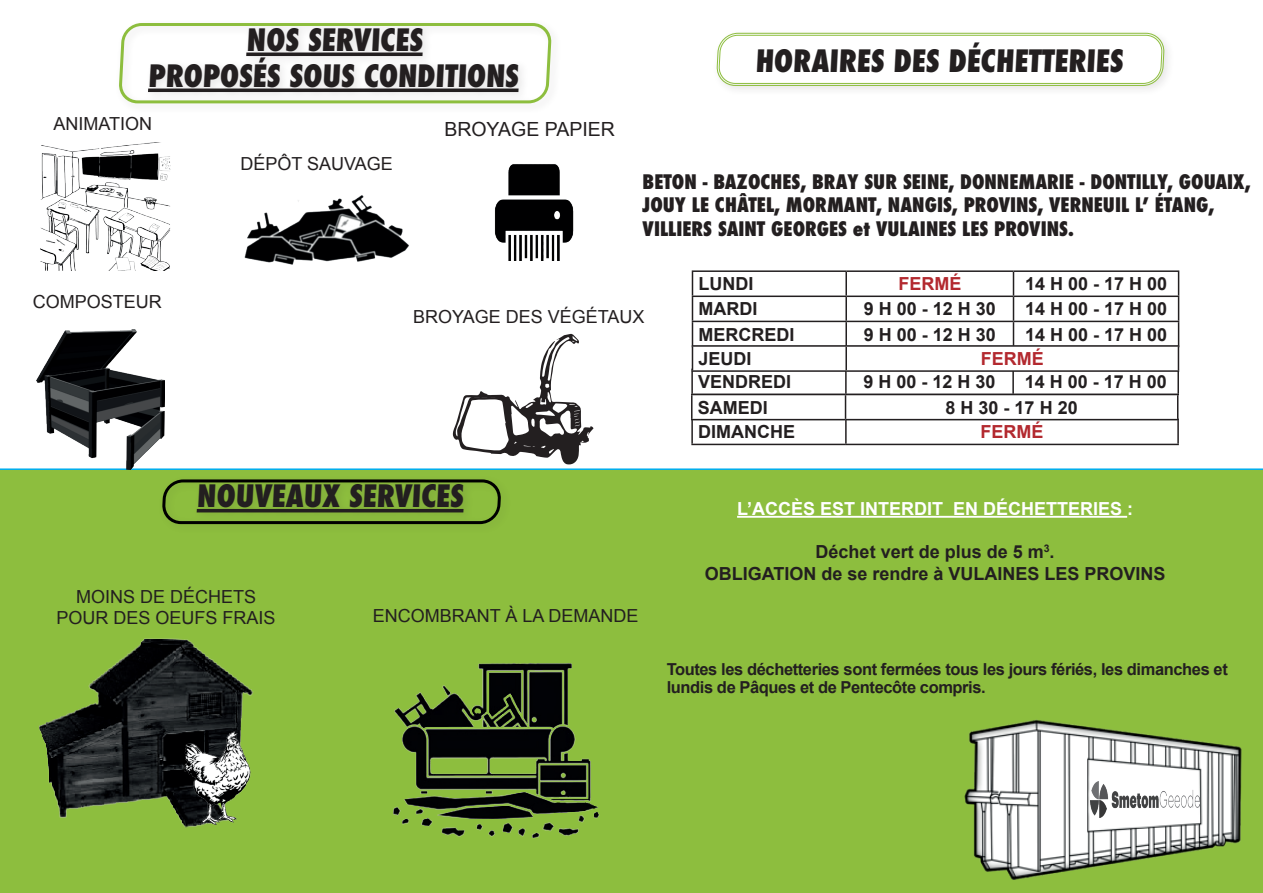
<style>
.page{position:relative;width:1263px;height:893px;background:#fff}
.page>*{position:absolute;margin:0;border:0;box-sizing:border-box;transform-origin:0 0}
.t1{font:800 condensed 30px/36px "Futura";color:#231f20;text-align:center}
.t2{font:800 condensed 19.5px/23.4px "Futura";color:#231f20}
.t3{font:19.5px "Arial";color:#231f20}
.t4{font:700 18px/21.6px "Arial";color:#231f20;text-align:center}
.t5{font:18px/21.6px "Arial";color:#231f20;text-align:center}
.t6{font:700 18px "Arial";color:#fff}
.t7{font:700 18px "Arial";color:#b3292f}
.t8{font:18px "Minion Pro";color:#231f20}
.t9{font:700 16.5px/18px "Arial";letter-spacing:-.025em;color:#231f20}
</style>
<div class="page">
<div style="left:0;top:468px;width:1263px;height:425px;background:#8dbe3e"></div>
<div style="left:712px;top:28px;width:463px;height:69px;background:#231f20;opacity:.11"></div>
<svg style="left:715px;top:32px;width:451px;height:54px"></svg>
<svg style="left:119px;top:23px;width:433px;height:81px"></svg>
<hr style="left:692px;top:270px;width:154px;height:2px;background:#231f20">
<hr style="left:846px;top:270px;width:167px;height:2px;background:#231f20">
<hr style="left:1013px;top:270px;width:166px;height:2px;background:#231f20">
<hr style="left:691px;top:444px;width:155px;height:1px;background:#231f20">
<hr style="left:846px;top:444px;width:333px;height:1px;background:#231f20">
<svg style="left:691px;top:271px;width:488px;height:173px"></svg>
<hr style="left:691px;top:419px;width:154px;height:1px;background:#231f20">
<hr style="left:845px;top:419px;width:333px;height:1px;background:#231f20">
<hr style="left:737px;top:516px;width:390px;height:2px;background:#fff">
<hr style="left:772px;top:537px;width:331px;height:2px;background:#8dbe3e">
<svg style="left:453px;top:334px;width:140px;height:130px"></svg>
<img style="left:17px;top:618px;width:281px;height:257px">
<img style="left:494px;top:164px;width:80px;height:96px">
<img style="left:37px;top:330px;width:128px;height:140px">
<img style="left:40px;top:143px;width:131px;height:128px">
<img style="left:244px;top:195px;width:165px;height:70px">
<div style="left:157px;top:474px;width:355px;height:61px;background:#8bbc3d"></div>
<svg style="left:162px;top:479px;width:339px;height:46px"></svg>
<img style="left:153px;top:731px;width:100px;height:93px">
<img style="left:387px;top:637px;width:224px;height:219px">
<img style="left:964px;top:719px;width:278px;height:162px">
<img style="left:1090px;top:782px;width:109px;height:36px">
<h1 class="t1" style="left:148px;top:22px;width:374px">NOS SERVICES<br>PROPOSÉS SOUS CONDITIONS</h1>
<p class="t5" style="left:53px;top:113px;width:100px">ANIMATION</p>
<p class="t3" style="left:444px;top:116px;width:172px">BROYAGE PAPIER</p>
<p class="t5" style="left:240px;top:153px;width:154px">DÉPÔT SAUVAGE</p>
<h1 class="t1" style="left:755px;top:43px;width:371px">HORAIRES DES DÉCHETTERIES</h1>
<p class="t2" style="left:643px;top:170px;width:609px">BETON - BAZOCHES, BRAY SUR SEINE, DONNEMARIE - DONTILLY, GOUAIX,<br>JOUY LE CHÂTEL, MORMANT, NANGIS, PROVINS, VERNEUIL L’ ÉTANG,<br>VILLIERS SAINT GEORGES et VULAINES LES PROVINS.</p>
<p class="t5" style="left:33px;top:291px;width:131px">COMPOSTEUR</p>
<p class="t5" style="left:413px;top:306px;width:233px">BROYAGE DES VÉGÉTAUX</p>
<h1 class="t1" style="left:197px;top:478px;width:270px">NOUVEAUX SERVICES</h1>
<p class="t5" style="left:57px;top:586px;width:221px">MOINS DE DÉCHETS<br>POUR DES OEUFS FRAIS</p>
<p class="t5" style="left:373px;top:605px;width:267px">ENCOMBRANT À LA DEMANDE</p>
<p class="t4" style="left:698px;top:274px;width:56px">LUNDI</p>
<p class="t7" style="left:898px;top:272px;width:64px">FERMÉ</p>
<p class="t4" style="left:1025px;top:274px;width:144px">14 H 00 - 17 H 00</p>
<p class="t4" style="left:698px;top:299px;width:60px">MARDI</p>
<p class="t4" style="left:864px;top:299px;width:134px">9 H 00 - 12 H 30</p>
<p class="t4" style="left:1025px;top:299px;width:144px">14 H 00 - 17 H 00</p>
<p class="t4" style="left:698px;top:324px;width:97px">MERCREDI</p>
<p class="t4" style="left:864px;top:324px;width:134px">9 H 00 - 12 H 30</p>
<p class="t4" style="left:1025px;top:324px;width:144px">14 H 00 - 17 H 00</p>
<p class="t8" style="left:692px;top:345px;width:50px">JEUDI</p>
<p class="t4" style="left:698px;top:372px;width:95px">VENDREDI</p>
<p class="t4" style="left:863px;top:372px;width:134px">9 H 00 - 12 H 30</p>
<p class="t4" style="left:1025px;top:372px;width:144px">14 H 00 - 17 H 00</p>
<p class="t4" style="left:698px;top:349px;width:55px">JEUDI</p>
<p class="t7" style="left:981px;top:347px;width:64px">FERMÉ</p>
<p class="t4" style="left:698px;top:397px;width:72px">SAMEDI</p>
<p class="t4" style="left:945px;top:397px;width:134px">8 H 30 - 17 H 20</p>
<p class="t4" style="left:698px;top:422px;width:98px">DIMANCHE</p>
<p class="t7" style="left:980px;top:420px;width:64px">FERMÉ</p>
<p class="t6" style="left:737px;top:497px;width:398px">L’ACCÈS EST INTERDIT EN DÉCHETTERIES :</p>
<p class="t4" style="left:705px;top:542px;width:462px">Déchet vert de plus de 5 m<sup>3</sup>.<br>OBLIGATION de se rendre à VULAINES LES PROVINS</p>
<p class="t9" style="left:667px;top:661px;width:563px">Toutes les déchetteries sont fermées tous les jours fériés, les dimanches et lundis de Pâques et de Pentecôte compris.</p>
</div>
